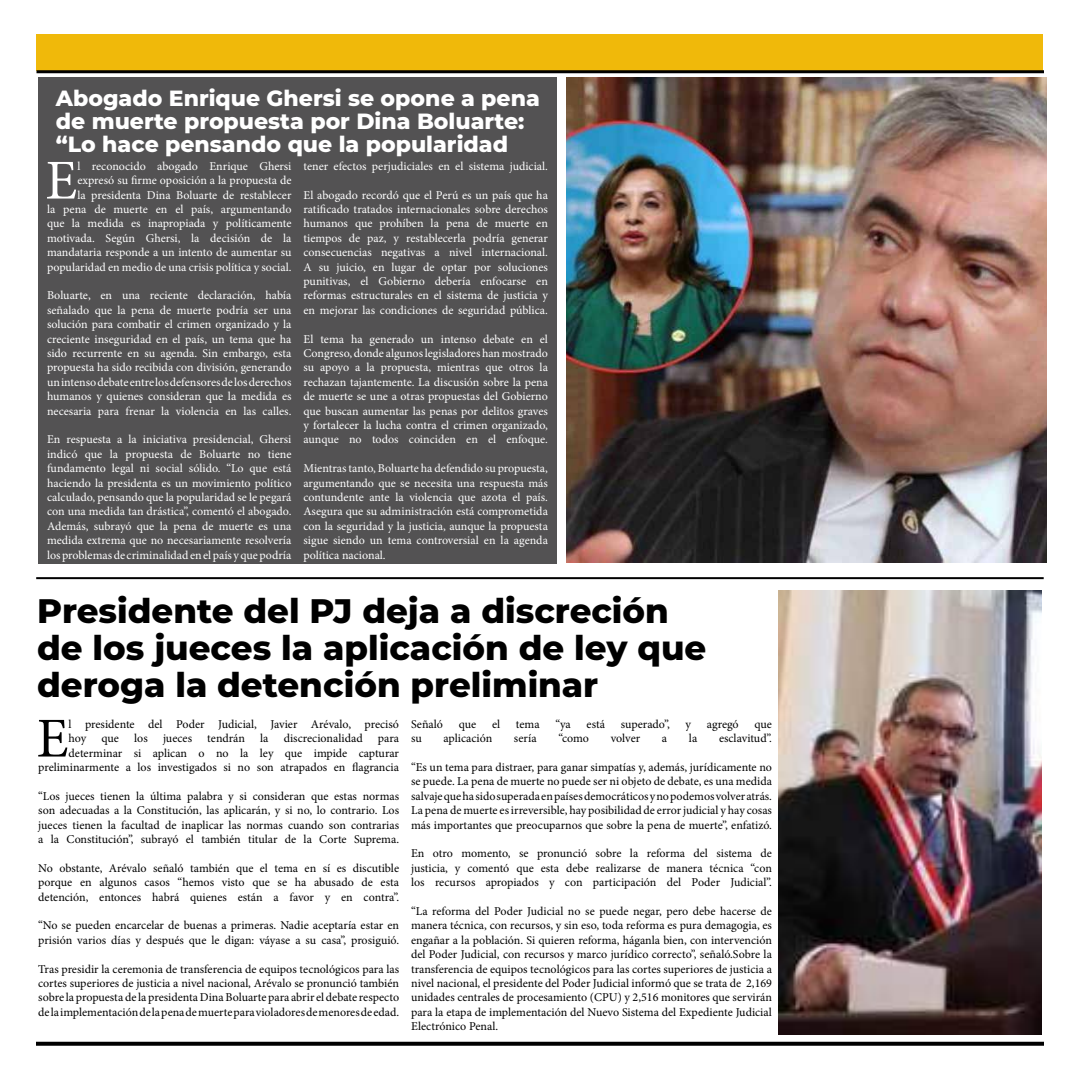
<style>
.page{position:relative;width:1080px;height:1080px;background:#fff}
.page>*{position:absolute;margin:0;border:0;box-sizing:border-box;transform-origin:0 0}
.t1{font:56.3px "Minion Pro";color:#fff}
.t2{font:56.3px "Minion Pro";color:#000}
.t3{font:800 34px/37px "Montserrat";color:#000}
.t4{font:800 22px/23px "Montserrat";color:#fff}
.t5{font:12px/14.4px "Minion Pro";color:#000;text-align:justify}
.t6{font:12px/14.4px "Minion Pro";color:#fff;text-align:justify}
</style>
<div class="page">
<div style="left:38px;top:77px;width:519px;height:487px;background:#535253"></div>
<div style="left:36px;top:34px;width:1008px;height:37px;background:#f0b90a"></div>
<hr style="left:36px;top:70px;width:1008px;height:3px;background:#000">
<svg style="left:36px;top:1042px;width:1008px;height:4px;fill:#000"></svg>
<hr style="left:36px;top:577px;width:1008px;height:2px;background:#000">
<img style="left:778px;top:590px;width:263px;height:445px">
<img style="left:566px;top:77px;width:481px;height:486px">
<h3 class="t4" style="left:56px;top:86px;width:485px">Abogado Enrique Ghersi se opone a pena de muerte propuesta por Dina Boluarte: “Lo hace pensando que la popularidad</h3>
<h1 class="t1" style="left:45px;top:143px;width:33px">E</h1>
<p class="t6" style="left:47px;top:159px;width:246px;text-align:right">l reconocido abogado Enrique Ghersi expresó su firme oposición a la propuesta de<br>la presidenta Dina Boluarte de restablecer<br>la pena de muerte en el país, argumentando que la medida es inapropiada y políticamente motivada. Según Ghersi, la decisión de la mandataria responde a un intento de aumentar su popularidad en medio de una crisis política y social.</p>
<p class="t6" style="left:47px;top:288px;width:246px">Boluarte, en una reciente declaración, había señalado que la pena de muerte podría ser una solución para combatir el crimen organizado y la creciente inseguridad en el país, un tema que ha sido recurrente en su agenda. Sin embargo, esta propuesta ha sido recibida con división, generando un intenso debate entre los defensores de los derechos humanos y quienes consideran que la medida es necesaria para frenar la violencia en las calles.</p>
<p class="t6" style="left:47px;top:432px;width:246px">En respuesta a la iniciativa presidencial, Ghersi indicó que la propuesta de Boluarte no tiene fundamento legal ni social sólido. “Lo que está haciendo la presidenta es un movimiento político calculado, pensando que la popularidad se le pegará con una medida tan drástica”, comentó el abogado.<br>Además, subrayó que la pena de muerte es una medida extrema que no necesariamente resolvería los problemas de criminalidad en el país y que podría</p>
<p class="t6" style="left:303px;top:159px;width:246px">tener efectos perjudiciales en el sistema judicial.</p>
<p class="t6" style="left:303px;top:188px;width:246px">El abogado recordó que el Perú es un país que ha ratificado tratados internacionales sobre derechos humanos que prohíben la pena de muerte en tiempos de paz, y restablecerla podría generar consecuencias negativas a nivel internacional.<br>A su juicio, en lugar de optar por soluciones punitivas, el Gobierno debería enfocarse en reformas estructurales en el sistema de justicia y en mejorar las condiciones de seguridad pública.</p>
<p class="t6" style="left:303px;top:332px;width:246px">El tema ha generado un intenso debate en el Congreso, donde algunos legisladores han mostrado su apoyo a la propuesta, mientras que otros la rechazan tajantemente. La discusión sobre la pena de muerte se une a otras propuestas del Gobierno que buscan aumentar las penas por delitos graves y fortalecer la lucha contra el crimen organizado, aunque no todos coinciden en el enfoque.</p>
<p class="t6" style="left:303px;top:461px;width:246px">Mientras tanto, Boluarte ha defendido su propuesta, argumentando que se necesita una respuesta más contundente ante la violencia que azota el país.<br>Asegura que su administración está comprometida con la seguridad y la justicia, aunque la propuesta sigue siendo un tema controversial en la agenda política nacional.</p>
<h2 class="t3" style="left:37px;top:591px;width:671px">Presidente del PJ deja a discreción de los jueces la aplicación de ley que deroga la detención preliminar</h2>
<h1 class="t2" style="left:37px;top:701px;width:33px">E</h1>
<p class="t5" style="left:69px;top:717px;width:332px">l presidente del Poder Judicial, Javier Arévalo, precisó hoy</p>
<p class="t5" style="left:411px;top:717px;width:33px">Señaló</p>
<p class="t5" style="left:459px;top:717px;width:19px">que</p>
<p class="t5" style="left:492px;top:717px;width:10px">el</p>
<p class="t5" style="left:516px;top:717px;width:25px">tema</p>
<p class="t5" style="left:555px;top:717px;width:17px">“ya</p>
<p class="t5" style="left:587px;top:717px;width:20px">está</p>
<p class="t5" style="left:621px;top:717px;width:50px">superado”,</p>
<p class="t5" style="left:686px;top:717px;width:7px">y</p>
<p class="t5" style="left:707px;top:717px;width:33px">agregó</p>
<p class="t5" style="left:755px;top:717px;width:19px">que</p>
<p class="t5" style="left:411px;top:731px;width:12px">su</p>
<p class="t5" style="left:444px;top:731px;width:50px">aplicación</p>
<p class="t5" style="left:514px;top:731px;width:24px">sería</p>
<p class="t5" style="left:558px;top:731px;width:32px">“como</p>
<p class="t5" style="left:611px;top:731px;width:31px">volver</p>
<p class="t5" style="left:662px;top:731px;width:7px">a</p>
<p class="t5" style="left:689px;top:731px;width:10px">la</p>
<p class="t5" style="left:719px;top:731px;width:54px">esclavitud”.</p>
<p class="t5" style="left:411px;top:760px;width:362px">“Es un tema para distraer, para ganar simpatías y, además, jurídicamente no se puede. La pena de muerte no puede ser ni objeto de debate, es una medida salvaje que ha sido superada en países democráticos y no podemos volver atrás.<br>La pena de muerte es irreversible, hay posibilidad de error judicial y hay cosas más importantes que preocuparnos que sobre la pena de muerte”, enfatizó.</p>
<p class="t5" style="left:411px;top:846px;width:362px">En otro momento, se pronunció sobre la reforma del sistema de justicia, y comentó que esta debe realizarse de manera técnica “con los recursos apropiados y con participación del Poder Judicial”.</p>
<p class="t5" style="left:411px;top:904px;width:362px">“La reforma del Poder Judicial no se puede negar, pero debe hacerse de manera técnica, con recursos, y sin eso, toda reforma es pura demagogia, es engañar a la población. Si quieren reforma, háganla bien, con intervención del Poder Judicial, con recursos y marco jurídico correcto”, señaló.Sobre la transferencia de equipos tecnológicos para las cortes superiores de justicia a nivel nacional, el presidente del Poder Judicial informó que se trata de 2,169 unidades centrales de procesamiento (CPU) y 2,516 monitores que servirán para la etapa de implementación del Nuevo Sistema del Expediente Judicial Electrónico Penal.</p>
<p class="t5" style="left:102px;top:731px;width:19px">que</p>
<p class="t5" style="left:134px;top:731px;width:15px">los</p>
<p class="t5" style="left:163px;top:731px;width:31px">jueces</p>
<p class="t5" style="left:207px;top:731px;width:39px">tendrán</p>
<p class="t5" style="left:260px;top:731px;width:10px">la</p>
<p class="t5" style="left:284px;top:731px;width:80px">discrecionalidad</p>
<p class="t5" style="left:38px;top:731px;width:362px;text-align:right">para<br>determinar si aplican o no la ley que impide capturar preliminarmente a los investigados si no son atrapados en flagrancia</p>
<p class="t5" style="left:38px;top:789px;width:362px">“Los jueces tienen la última palabra y si consideran que estas normas son adecuadas a la Constitución, las aplicarán, y si no, lo contrario. Los jueces tienen la facultad de inaplicar las normas cuando son contrarias a la Constitución”, subrayó el también titular de la Corte Suprema.</p>
<p class="t5" style="left:38px;top:861px;width:362px">No obstante, Arévalo señaló también que el tema en sí es discutible porque en algunos casos “hemos visto que se ha abusado de esta detención, entonces habrá quienes están a favor y en contra”.</p>
<p class="t5" style="left:38px;top:918px;width:362px">“No se pueden encarcelar de buenas a primeras. Nadie aceptaría estar en prisión varios días y después que le digan: váyase a su casa”, prosiguió.</p>
<p class="t5" style="left:38px;top:962px;width:362px">Tras presidir la ceremonia de transferencia de equipos tecnológicos para las cortes superiores de justicia a nivel nacional, Arévalo se pronunció también sobre la propuesta de la presidenta Dina Boluarte para abrir el debate respecto de la implementación de la pena de muerte para violadores de menores de edad.</p>
</div>
